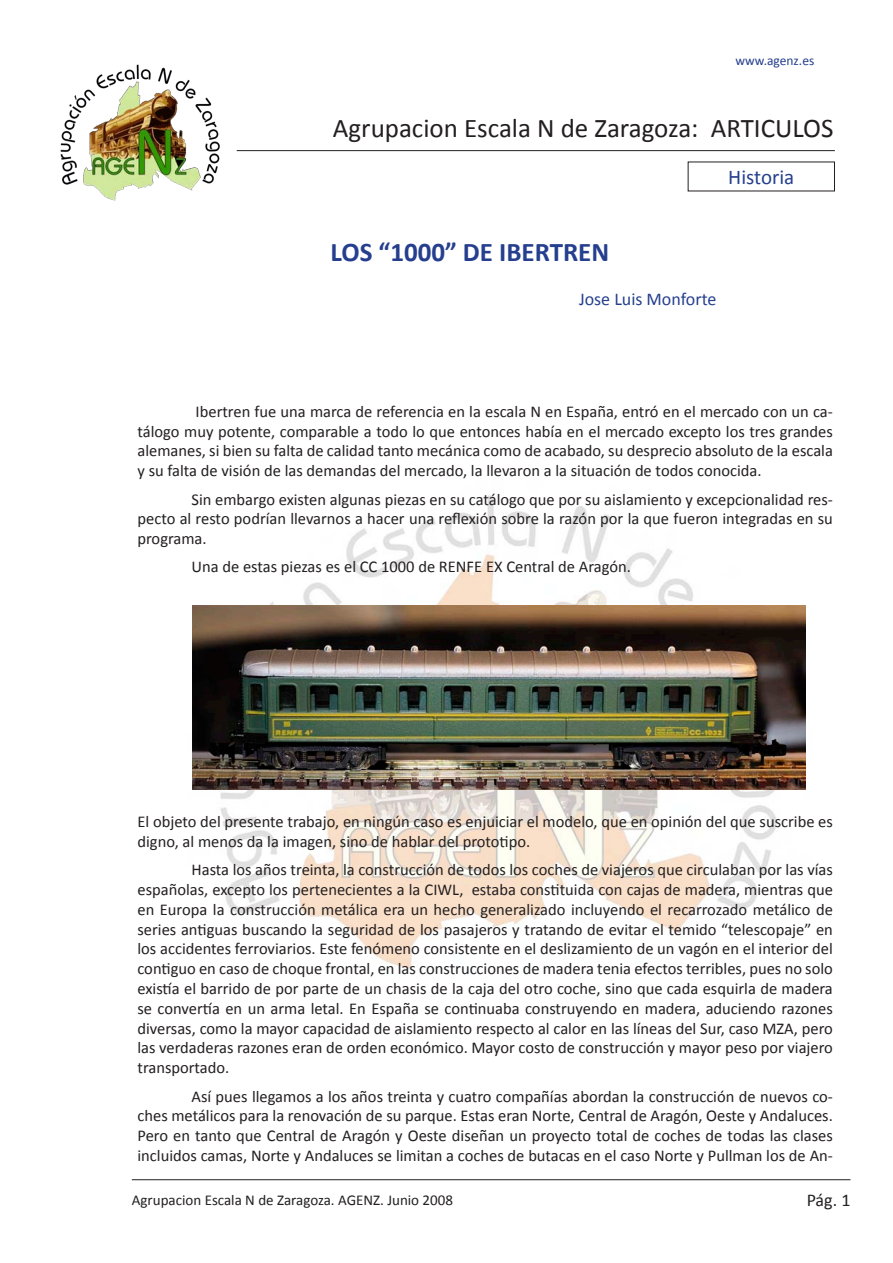
<style>
.page{position:relative;width:893px;height:1263px;background:#fff}
.page>*{position:absolute;margin:0;border:0;box-sizing:border-box;transform-origin:0 0}
.t1{font:27px "Calibri";color:#231f20}
.t2{font:700 27px "Calibri";color:#253f8e}
.t3{font:21px "Calibri";color:#253f8e}
.t4{font:18px "Calibri";color:#253f8e}
.t5{font:18px "Calibri";color:#231f20}
.t6{font:16.5px/19.8px "Calibri";color:#231f20;text-align:justify}
.t7{font:15px "Calibri";color:#231f20}
.t8{font:13.5px "Calibri";color:#253f8e}
</style>
<div class="page">
<img style="left:192px;top:495px;width:614px;height:474px">
<hr style="left:237px;top:150px;width:598px;height:1px;background:#231f20">
<hr style="left:132px;top:1179px;width:718px;height:1px;background:#231f20">
<img style="left:60px;top:64px;width:160px;height:137px">
<img style="left:193px;top:606px;width:612px;height:183px">
<p class="t8" style="left:735px;top:52px;width:80px">www.agenz.es</p>
<p class="t1" style="left:333px;top:111px;width:502px">Agrupacion Escala N de Zaragoza: ARTICULOS</p>
<p class="t3" style="left:728px;top:164px;width:67px">Historia</p>
<p class="t2" style="left:331px;top:236px;width:280px">LOS “1000” DE IBERTREN</p>
<p class="t4" style="left:579px;top:288px;width:139px">Jose Luis Monforte</p>
<p class="t6" style="left:137px;top:401px;width:697px;text-indent:58px">Ibertren fue una marca de referencia en la escala N en España, entró en el mercado con un ca&shy;tálogo muy potente, comparable a todo lo que entonces había en el mercado excepto los tres grandes alemanes, si bien su falta de calidad tanto mecánica como de acabado, su desprecio absoluto de la escala y su falta de visión de las demandas del mercado, la llevaron a la situación de todos conocida.</p>
<p class="t6" style="left:137px;top:488px;width:697px;text-indent:54px">Sin embargo existen algunas piezas en su catálogo que por su aislamiento y excepcionalidad res&shy;pecto al resto podrían llevarnos a hacer una reflexión sobre la razón por la que fueron integradas en su programa.</p>
<p class="t6" style="left:191px;top:556px;width:441px">Una de estas piezas es el CC 1000 de RENFE EX Central de Aragón.</p>
<p class="t6" style="left:137px;top:811px;width:697px">El objeto del presente trabajo, en ningún caso es enjuiciar el modelo, que en opinión del que suscribe es digno, al menos da la imagen, sino de hablar del prototipo.</p>
<p class="t6" style="left:137px;top:859px;width:697px;text-indent:54px">Hasta los años treinta, la construcción de todos los coches de viajeros que circulaban por las vías españolas, excepto los pertenecientes a la CIWL, estaba constituida con cajas de madera, mientras que en Europa la construcción metálica era un hecho generalizado incluyendo el recarrozado metálico de series antiguas buscando la seguridad de los pasajeros y tratando de evitar el temido “telescopaje” en los accidentes ferroviarios. Este fenómeno consistente en el deslizamiento de un vagón en el interior del contiguo en caso de choque frontal, en las construcciones de madera tenia efectos terribles, pues no solo existía el barrido de por parte de un chasis de la caja del otro coche, sino que cada esquirla de madera se convertía en un arma letal. En España se continuaba construyendo en madera, aduciendo razones diversas, como la mayor capacidad de aislamiento respecto al calor en las líneas del Sur, caso MZA, pero las verdaderas razones eran de orden económico. Mayor costo de construcción y mayor peso por viajero transportado.</p>
<p class="t6" style="left:137px;top:1085px;width:697px;text-indent:54px">Así pues llegamos a los años treinta y cuatro compañías abordan la construcción de nuevos co&shy;ches metálicos para la renovación de su parque. Estas eran Norte, Central de Aragón, Oeste y Andaluces.<br>Pero en tanto que Central de Aragón y Oeste diseñan un proyecto total de coches de todas las clases incluidos camas, Norte y Andaluces se limitan a coches de butacas en el caso Norte y Pullman los de An-</p>
<p class="t7" style="left:132px;top:1190px;width:323px">Agrupacion Escala N de Zaragoza. AGENZ. Junio 2008</p>
<p class="t5" style="left:807px;top:1189px;width:45px">Pág. 1</p>
</div>
